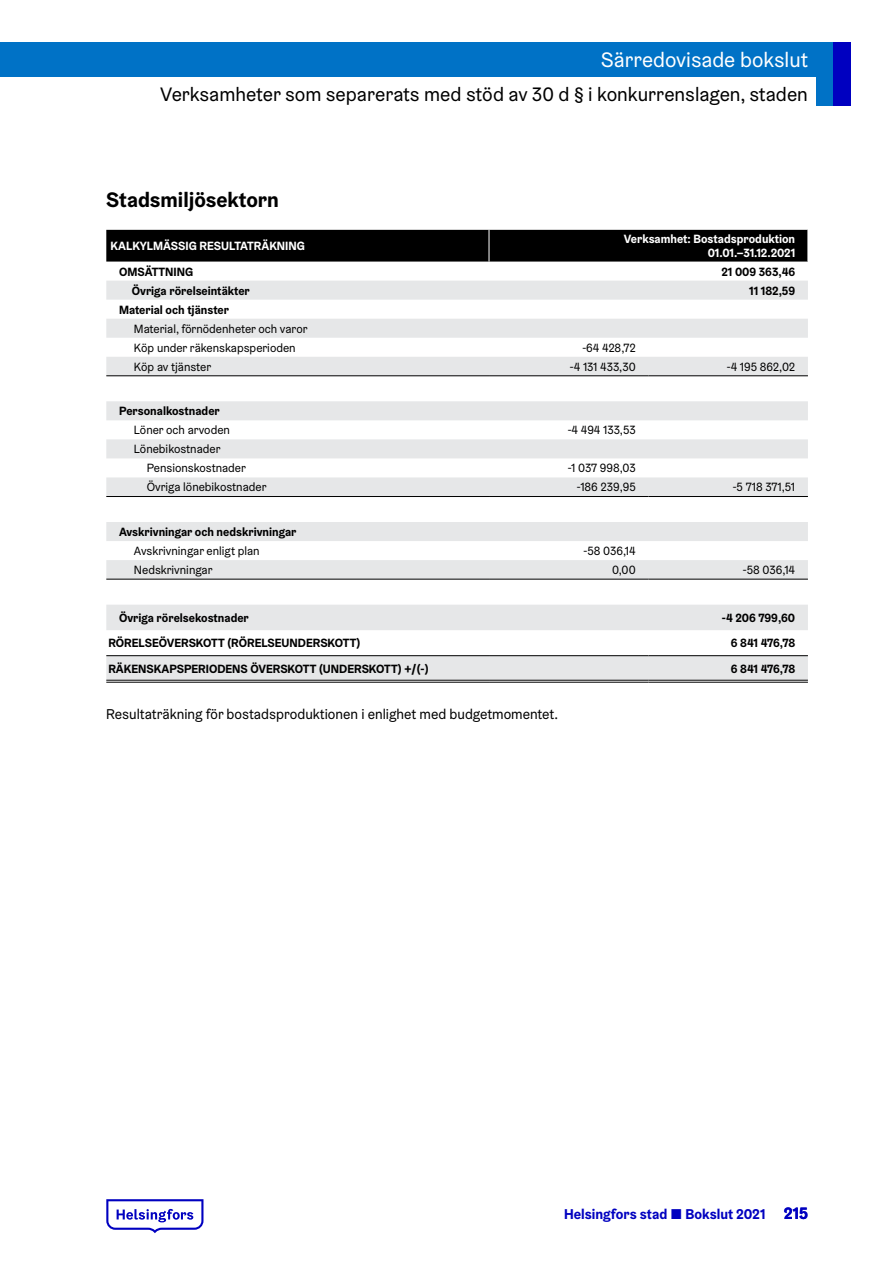
<style>
.page{position:relative;width:893px;height:1263px;background:#fff}
.page>*{position:absolute;margin:0;border:0;box-sizing:border-box;transform-origin:0 0}
.t1{font:21px "Helsinki Grotesk";color:#fff}
._3__Ots_ei_num{font:700 21px "Helsinki Grotesk";color:#000}
.t2{font:19.5px "Helsinki Grotesk";color:#000}
.Leipis__mammy{font:14.25px "Helsinki Grotesk";color:#000}
.t3{font:700 14.25px "Helsinki Grotesk";color:#0000c0}
.Taulukko_leipis_3-ta{font:12px "Helsinki Grotesk";color:#000}
.Taulukko_leipis_2-ta{font:700 12px "Helsinki Grotesk";color:#000}
.Taulukko_numerot{font:12px "Helsinki Grotesk";color:#000}
.Taulukko_leipis_1-ta{font:700 12px "Helsinki Grotesk";color:#000}
.Taulukko_otsakepalkk{font:700 12px/14.4px "Helsinki Grotesk";color:#fff;text-align:right}
.Taulukko_numerot-2{font:700 12px "Helsinki Grotesk";color:#000}
.Taulukko_leipis_4-ta{font:12px "Helsinki Grotesk";color:#000}
.Taulukko_leipis_3-ta-2{font:700 12px "Helsinki Grotesk";color:#000}
.s1{font-weight:400}
.s2{font-size:16.5px}
</style>
<div class="page">
<div style="left:0;top:43px;width:850px;height:34px;background:#0072c6"></div>
<div style="left:816px;top:43px;width:34px;height:63px;background:#0072c6"></div>
<div style="left:833px;top:43px;width:17px;height:63px;background:#0000c0"></div>
<svg style="left:106px;top:1199px;width:97px;height:34px"></svg>
<div style="left:106px;top:230px;width:701px;height:32px;background:#000"></div>
<svg style="left:106px;top:281px;width:702px;height:399px;fill:#edeeef"></svg>
<hr style="left:648px;top:655px;width:160px;height:1px;background:#000">
<hr style="left:489px;top:655px;width:159px;height:1px;background:#000">
<hr style="left:648px;top:376px;width:160px;height:1px;background:#000">
<hr style="left:648px;top:496px;width:160px;height:1px;background:#000">
<hr style="left:648px;top:579px;width:160px;height:1px;background:#000">
<hr style="left:648px;top:680px;width:160px;height:1px;background:#000">
<hr style="left:648px;top:682px;width:160px;height:1px;background:#000">
<hr style="left:106px;top:680px;width:383px;height:1px;background:#000">
<hr style="left:106px;top:682px;width:383px;height:1px;background:#000">
<hr style="left:489px;top:230px;width:1px;height:32px;background:#fff">
<hr style="left:106px;top:496px;width:383px;height:1px;background:#000">
<hr style="left:106px;top:579px;width:383px;height:1px;background:#000">
<hr style="left:106px;top:655px;width:383px;height:1px;background:#000">
<hr style="left:106px;top:376px;width:383px;height:1px;background:#000">
<hr style="left:489px;top:376px;width:159px;height:1px;background:#000">
<hr style="left:489px;top:496px;width:159px;height:1px;background:#000">
<hr style="left:489px;top:579px;width:159px;height:1px;background:#000">
<hr style="left:489px;top:680px;width:159px;height:1px;background:#000">
<hr style="left:489px;top:682px;width:159px;height:1px;background:#000">
<h1 class="t1" style="left:601px;top:47px;width:208px">Särredovisade bokslut</h1>
<h2 class="t2" style="left:160px;top:82px;width:649px">Verksamheter som separerats med stöd av 30 d § i konkurrenslagen, staden</h2>
<h3 class="_3__Ots_ei_num" style="left:106px;top:186px;width:174px">Stadsmiljösektorn</h3>
<p class="Taulukko_otsakepalkk" style="left:111px;top:239px;width:196px">KALKYLMÄSSIG RESULTATRÄKNING</p>
<p class="Taulukko_otsakepalkk" style="left:624px;top:231px;width:173px">Verksamhet: Bostadsproduktion<br>01.01.–31.12.2021</p>
<p class="Taulukko_leipis_2-ta" style="left:119px;top:264px;width:76px">OMSÄTTNING</p>
<p class="Taulukko_numerot-2" style="left:721px;top:264px;width:75px">21 009 363,46</p>
<p class="Taulukko_leipis_3-ta-2" style="left:132px;top:283px;width:119px">Övriga rörelseintäkter</p>
<p class="Taulukko_numerot-2" style="left:749px;top:283px;width:47px">11 182,59</p>
<p class="Taulukko_leipis_2-ta" style="left:119px;top:302px;width:112px">Material och tjänster</p>
<p class="Taulukko_leipis_3-ta" style="left:134px;top:321px;width:175px">Material, förnödenheter och varor</p>
<p class="Taulukko_leipis_3-ta" style="left:134px;top:340px;width:163px">Köp under räkenskapsperioden</p>
<p class="Taulukko_numerot" style="left:582px;top:340px;width:55px">-64 428,72</p>
<p class="Taulukko_leipis_3-ta" style="left:134px;top:359px;width:79px">Köp av tjänster</p>
<p class="Taulukko_numerot" style="left:570px;top:359px;width:67px">-4 131 433,30</p>
<p class="Taulukko_numerot" style="left:727px;top:359px;width:70px">-4 195 862,02</p>
<p class="Taulukko_leipis_2-ta" style="left:119px;top:403px;width:102px">Personalkostnader</p>
<p class="Taulukko_leipis_3-ta" style="left:134px;top:423px;width:98px">Löner och arvoden</p>
<p class="Taulukko_numerot" style="left:568px;top:423px;width:70px">-4 494 133,53</p>
<p class="Taulukko_leipis_3-ta" style="left:134px;top:442px;width:88px">Lönebikostnader</p>
<p class="Taulukko_leipis_4-ta" style="left:147px;top:461px;width:101px">Pensionskostnader</p>
<p class="Taulukko_numerot" style="left:568px;top:461px;width:69px">-1 037 998,03</p>
<p class="Taulukko_leipis_4-ta" style="left:147px;top:480px;width:121px">Övriga lönebikostnader</p>
<p class="Taulukko_numerot" style="left:577px;top:480px;width:60px">-186 239,95</p>
<p class="Taulukko_numerot" style="left:733px;top:480px;width:64px">-5 718 371,51</p>
<p class="Taulukko_leipis_2-ta" style="left:119px;top:524px;width:179px">Avskrivningar och nedskrivningar</p>
<p class="Taulukko_leipis_3-ta" style="left:134px;top:543px;width:127px">Avskrivningar enligt plan</p>
<p class="Taulukko_numerot" style="left:583px;top:543px;width:54px">-58 036,14</p>
<p class="Taulukko_leipis_3-ta" style="left:134px;top:562px;width:80px">Nedskrivningar</p>
<p class="Taulukko_numerot" style="left:612px;top:562px;width:25px">0,00</p>
<p class="Taulukko_numerot" style="left:743px;top:562px;width:54px">-58 036,14</p>
<p class="Taulukko_leipis_2-ta" style="left:119px;top:610px;width:131px">Övriga rörelsekostnader</p>
<p class="Taulukko_numerot-2" style="left:722px;top:610px;width:75px">-4 206 799,60</p>
<p class="Taulukko_leipis_1-ta" style="left:108px;top:635px;width:254px">RÖRELSEÖVERSKOTT (RÖRELSEUNDERSKOTT)</p>
<p class="Taulukko_numerot-2" style="left:731px;top:635px;width:66px">6 841 476,78</p>
<p class="Taulukko_leipis_1-ta" style="left:108px;top:661px;width:322px">RÄKENSKAPSPERIODENS ÖVERSKOTT (UNDERSKOTT) +/(-)</p>
<p class="Taulukko_numerot-2" style="left:731px;top:661px;width:66px">6 841 476,78</p>
<p class="Leipis__mammy" style="left:106px;top:705px;width:453px">Resultaträkning för bostadsproduktionen i enlighet med budgetmomentet.</p>
<p class="t3" style="left:564px;top:1205px;width:245px">Helsingfors stad <span class="s1">■</span> Bokslut 2021 <span class="s2">215</span></p>
</div>
